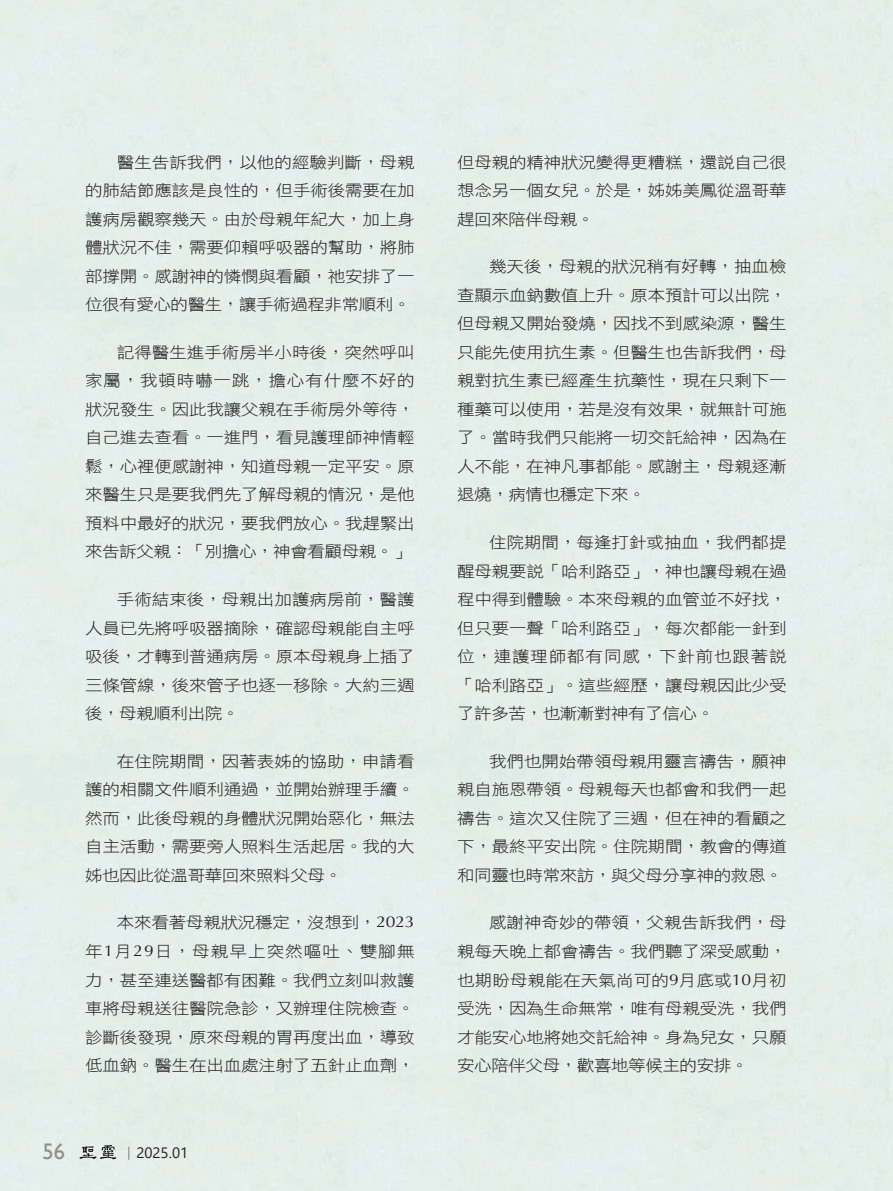
<style>
.page{position:relative;width:893px;height:1191px;background:#fff}
.page>*{position:absolute;margin:0;border:0;box-sizing:border-box;transform-origin:0 0}
.t1{font:22.5px "Gill Sans";color:#959086}
.t2{font:15.75px/28.5px "DF Hei W3 WIN BF";letter-spacing:-.01em;color:#231f20;text-align:justify;scale:1.11 1}
.t3{font:15px "Segoe UI";color:#231f20}
.s1{font-family:"Optima"}
.s2{font-family:"Adobe Ming Std";font-weight:300}
</style>
<div class="page">
<svg style="left:80px;top:1145px;width:36px;height:14px"></svg>
<p class="t2" style="left:85px;top:148px;width:298px;text-indent:32px">醫生告訴我們，以他的經驗判斷，母親的肺結節應該是良性的，但手術後需要在加護病房觀察幾天。由於母親年紀大，加上身體狀況不佳，需要仰賴呼吸器的幫助，將肺部撐開。感謝神的憐憫與看顧，祂安排了一位很有愛心的醫生，讓手術過程非常順利。</p>
<p class="t2" style="left:85px;top:338px;width:298px;text-indent:32px">記得醫生進手術房半小時後，突然呼叫家屬，我頓時嚇一跳，擔心有什麼不好的狀況發生。因此我讓父親在手術房外等待，自己進去查看。一進門，看見護理師神情輕鬆，心裡便感謝神，知道母親一定平安。原來醫生只是要我們先了解母親的情況，是他預料中最好的狀況，要我們放心。我趕緊出來告訴父親：「別擔心，神會看顧母親。」</p>
<p class="t2" style="left:85px;top:585px;width:298px;text-indent:32px">手術結束後，母親出加護病房前，醫護人員已先將呼吸器摘除，確認母親能自主呼吸後，才轉到普通病房。原本母親身上插了三條管線，後來管子也逐一移除。大約三週後，母親順利出院。</p>
<p class="t2" style="left:85px;top:747px;width:298px;text-indent:32px">在住院期間，因著表姊的協助，申請看護的相關文件順利通過，並開始辦理手續。然而，此後母親的身體狀況開始惡化，無法自主活動，需要旁人照料生活起居。我的大姊也因此從溫哥華回來照料父母。</p>
<p class="t2" style="left:85px;top:908px;width:298px;text-indent:32px">本來看著母親狀況穩定，沒想到，<span class="s1">2023</span>年<span class="s1">1</span>月<span class="s1">29</span>日，母親早上突然嘔吐、雙腳無力，甚至連送醫都有困難。我們立刻叫救護車將母親送往醫院急診，又辦理住院檢查。診斷後發現，原來母親的胃再度出血，導致低血鈉。醫生在出血處注射了五針止血劑，</p>
<h1 class="t1" style="left:43px;top:1138px;width:24px">56</h1>
<p class="t3" style="left:121px;top:1138px;width:68px"><span class="s2">｜</span>2025.01</p>
<p class="t2" style="left:457px;top:148px;width:298px">但母親的精神狀況變得更糟糕，還說自己很想念另一個女兒。於是，姊姊美鳳從溫哥華趕回來陪伴母親。</p>
<p class="t2" style="left:457px;top:252px;width:298px;text-indent:32px">幾天後，母親的狀況稍有好轉，抽血檢查顯示血鈉數值上升。原本預計可以出院，但母親又開始發燒，因找不到感染源，醫生只能先使用抗生素。但醫生也告訴我們，母親對抗生素已經產生抗藥性，現在只剩下一種藥可以使用，若是沒有效果，就無計可施了。當時我們只能將一切交託給神，因為在人不能，在神凡事都能。感謝主，母親逐漸退燒，病情也穩定下來。</p>
<p class="t2" style="left:457px;top:528px;width:298px;text-indent:32px">住院期間，每逢打針或抽血，我們都提醒母親要說「哈利路亞」，神也讓母親在過程中得到體驗。本來母親的血管並不好找，但只要一聲「哈利路亞」，每次都能一針到位，連護理師都有同感，下針前也跟著說「哈利路亞」。這些經歷，讓母親因此少受了許多苦，也漸漸對神有了信心。</p>
<p class="t2" style="left:457px;top:747px;width:298px;text-indent:32px">我們也開始帶領母親用靈言禱告，願神親自施恩帶領。母親每天也都會和我們一起禱告。這次又住院了三週，但在神的看顧之下，最終平安出院。住院期間，教會的傳道和同靈也時常來訪，與父母分享神的救恩。</p>
<p class="t2" style="left:457px;top:908px;width:298px;text-indent:32px">感謝神奇妙的帶領，父親告訴我們，母親每天晚上都會禱告。我們聽了深受感動，也期盼母親能在天氣尚可的<span class="s1">9</span>月底或<span class="s1">10</span>月初受洗，因為生命無常，唯有母親受洗，我們才能安心地將她交託給神。身為兒女，只願安心陪伴父母，歡喜地等候主的安排。</p>
</div>
